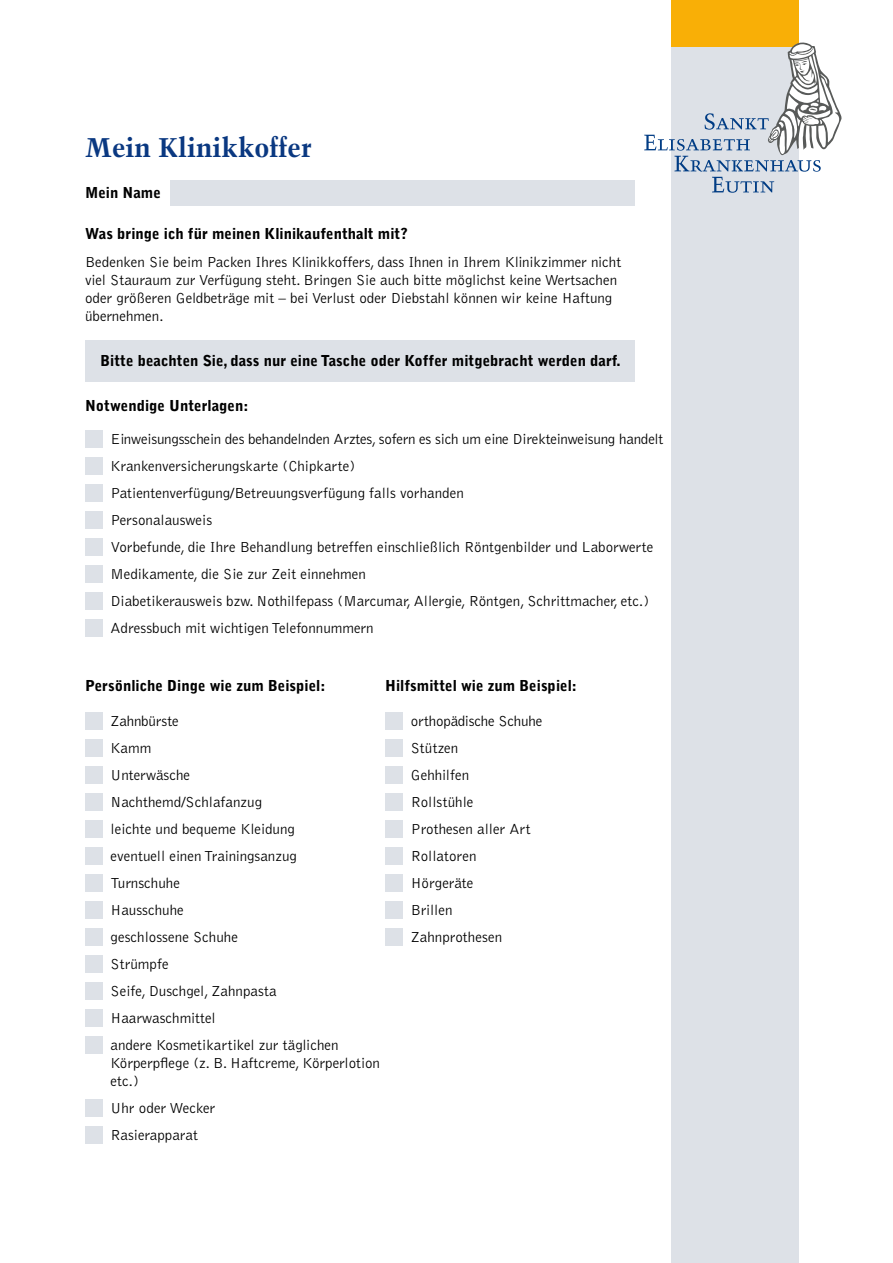
<style>
.page{position:relative;width:893px;height:1263px;background:#fff}
.page>*{position:absolute;margin:0;border:0;box-sizing:border-box;transform-origin:0 0}
.t1{font:700 27px "Trump Mediaeval LT Std";color:#0a3881}
.t2{font:300 15px/27px "Bell Gothic Std";color:#000}
.t3{font:900 15px "Bell Gothic Std";color:#000}
</style>
<div class="page">
<div style="left:170px;top:180px;width:464px;height:25px;background:#dde1e7"></div>
<div style="left:85px;top:340px;width:549px;height:41px;background:#dde1e7"></div>
<div style="left:85px;top:431px;width:17px;height:17px;background:#dde1e7"></div>
<div style="left:85px;top:458px;width:17px;height:17px;background:#dde1e7"></div>
<div style="left:85px;top:485px;width:17px;height:17px;background:#dde1e7"></div>
<div style="left:85px;top:512px;width:17px;height:17px;background:#dde1e7"></div>
<div style="left:85px;top:539px;width:17px;height:17px;background:#dde1e7"></div>
<div style="left:85px;top:566px;width:17px;height:17px;background:#dde1e7"></div>
<div style="left:85px;top:593px;width:17px;height:17px;background:#dde1e7"></div>
<div style="left:85px;top:620px;width:17px;height:17px;background:#dde1e7"></div>
<div style="left:85px;top:712px;width:17px;height:17px;background:#dde1e7"></div>
<div style="left:85px;top:739px;width:17px;height:17px;background:#dde1e7"></div>
<div style="left:85px;top:766px;width:17px;height:17px;background:#dde1e7"></div>
<div style="left:85px;top:793px;width:17px;height:17px;background:#dde1e7"></div>
<div style="left:85px;top:820px;width:17px;height:17px;background:#dde1e7"></div>
<div style="left:85px;top:847px;width:17px;height:17px;background:#dde1e7"></div>
<div style="left:85px;top:874px;width:17px;height:17px;background:#dde1e7"></div>
<div style="left:85px;top:901px;width:17px;height:17px;background:#dde1e7"></div>
<div style="left:85px;top:928px;width:17px;height:17px;background:#dde1e7"></div>
<div style="left:85px;top:955px;width:17px;height:17px;background:#dde1e7"></div>
<div style="left:85px;top:982px;width:17px;height:17px;background:#dde1e7"></div>
<div style="left:85px;top:1009px;width:17px;height:17px;background:#dde1e7"></div>
<div style="left:85px;top:1036px;width:17px;height:17px;background:#dde1e7"></div>
<div style="left:85px;top:1099px;width:17px;height:17px;background:#dde1e7"></div>
<div style="left:85px;top:1126px;width:17px;height:17px;background:#dde1e7"></div>
<div style="left:385px;top:712px;width:17px;height:17px;background:#dde1e7"></div>
<div style="left:385px;top:739px;width:17px;height:17px;background:#dde1e7"></div>
<div style="left:385px;top:766px;width:17px;height:17px;background:#dde1e7"></div>
<div style="left:385px;top:793px;width:17px;height:17px;background:#dde1e7"></div>
<div style="left:385px;top:820px;width:17px;height:17px;background:#dde1e7"></div>
<div style="left:385px;top:847px;width:17px;height:17px;background:#dde1e7"></div>
<div style="left:385px;top:874px;width:17px;height:17px;background:#dde1e7"></div>
<div style="left:385px;top:901px;width:17px;height:17px;background:#dde1e7"></div>
<div style="left:385px;top:928px;width:17px;height:17px;background:#dde1e7"></div>
<div style="left:672px;top:47px;width:127px;height:1216px;background:#dde1e7"></div>
<div style="left:672px;top:0;width:127px;height:47px;background:#f9af06"></div>
<svg style="left:644px;top:43px;width:197px;height:150px"></svg>
<h1 class="t1" style="left:85px;top:131px;width:228px">Mein Klinikkoffer</h1>
<p class="t3" style="left:85px;top:184px;width:77px">Mein Name</p>
<p class="t3" style="left:85px;top:225px;width:324px">Was bringe ich für meinen Klinikaufenthalt mit?</p>
<p class="t2" style="left:85px;top:254px;width:538px;line-height:18px">Bedenken Sie beim Packen Ihres Klinikkoffers, dass Ihnen in Ihrem Klinikzimmer nicht viel Stauraum zur Verfügung steht. Bringen Sie auch bitte möglichst keine Wertsachen oder größeren Geldbeträge mit – bei Verlust oder Diebstahl können wir keine Haftung übernehmen.</p>
<p class="t3" style="left:100px;top:352px;width:522px">Bitte beachten Sie, dass nur eine Tasche oder Koffer mitgebracht werden darf.</p>
<p class="t3" style="left:85px;top:397px;width:165px">Notwendige Unterlagen:</p>
<p class="t2" style="left:111px;top:426px;width:554px">Einweisungsschein des behandelnden Arztes, sofern es sich um eine Direkteinweisung handelt Krankenversicherungskarte (Chipkarte)<br>Patientenverfügung/Betreuungsverfügung falls vorhanden<br>Personalausweis<br>Vorbefunde, die Ihre Behandlung betreffen einschließlich Röntgenbilder und Laborwerte Medikamente, die Sie zur Zeit einnehmen<br>Diabetikerausweis bzw. Nothilfepass (Marcumar, Allergie, Röntgen, Schrittmacher, etc.)<br>Adressbuch mit wichtigen Telefonnummern</p>
<p class="t3" style="left:85px;top:677px;width:242px">Persönliche Dinge wie zum Beispiel:</p>
<p class="t3" style="left:385px;top:677px;width:193px">Hilfsmittel wie zum Beispiel:</p>
<p class="t2" style="left:111px;top:707px;width:230px">Zahnbürste<br>Kamm<br>Unterwäsche<br>Nachthemd/Schlafanzug<br>leichte und bequeme Kleidung eventuell einen Trainingsanzug<br>Turnschuhe<br>Hausschuhe<br>geschlossene Schuhe<br>Strümpfe<br>Seife, Duschgel, Zahnpasta<br>Haarwaschmittel<br>andere Kosmetikartikel zur täglichen</p>
<p class="t2" style="left:111px;top:1054px;width:271px;line-height:18px">Körperpflege (z. B. Haftcreme, Körperlotion etc.)</p>
<p class="t2" style="left:111px;top:1094px;width:106px">Uhr oder Wecker<br>Rasierapparat</p>
<p class="t2" style="left:411px;top:707px;width:133px">orthopädische Schuhe<br>Stützen<br>Gehhilfen<br>Rollstühle<br>Prothesen aller Art<br>Rollatoren<br>Hörgeräte<br>Brillen<br>Zahnprothesen</p>
</div>
